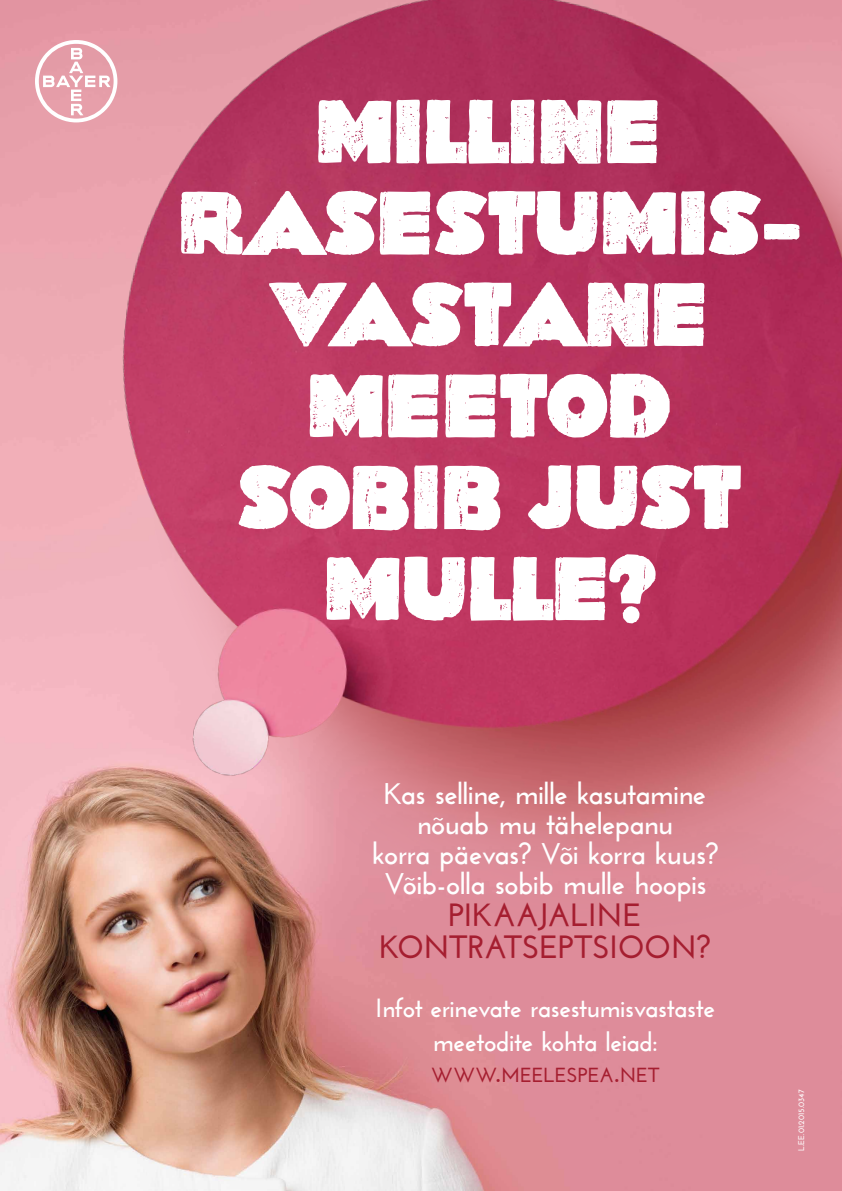
<style>
.page{position:relative;width:842px;height:1191px;background:#fff}
.page>*{position:absolute;margin:0;border:0;box-sizing:border-box;transform-origin:0 0}
.t1{font:91.35px/91.3px "Elo";letter-spacing:-.01em;color:#fff;text-align:center}
.t2{font:700 32.15px/32.1px "Josefin Sans";letter-spacing:-.015em;color:#a51e30;text-align:center}
.t3{font:700 29.75px/29.8px "Josefin Sans";letter-spacing:-.025em;color:#fff;text-align:center}
.t4{font:700 26.3px/34.6px "Josefin Sans";letter-spacing:-.02em;color:#fff;text-align:center}
.t5{font:700 20.35px "Josefin Sans";letter-spacing:-.015em;color:#a51e30}
.t6{font:700 8.3px "Josefin Sans";color:#fff}
.s1{font-size:29.05px}
</style>
<div class="page">
<img style="left:0;top:0;width:842px;height:1191px">
<svg style="left:35px;top:40px;width:82px;height:82px"></svg>
<h1 class="t1" style="left:181px;top:86px;width:624px">MILLINE<br>RASESTUMIS-<br>VASTANE<br>MEETOD<br>SOBIB JUST<br>MULLE?</h1>
<p class="t3" style="left:372px;top:779px;width:347px">Kas selline, mille kasutamine nõuab mu tähelepanu<br>korra päevas? Või korra kuus?<br>Võib-olla sobib mulle hoopis</p>
<p class="t2" style="left:380px;top:898px;width:332px">PIKAAJALINE<br>KONTRATSEPTSIOON?</p>
<p class="t4" style="left:375px;top:990px;width:341px">Infot erinevate rasestumisvastaste meetodite kohta leiad:</p>
<p class="t5" style="left:431px;top:1062px;width:230px">WWW<span class="s1">.</span>MEELESPEA<span class="s1">.</span>NET</p>
<p class="t6" style="left:796px;top:1151px;width:63px;rotate:-90deg">L.EE.01.2015.0347</p>
</div>
